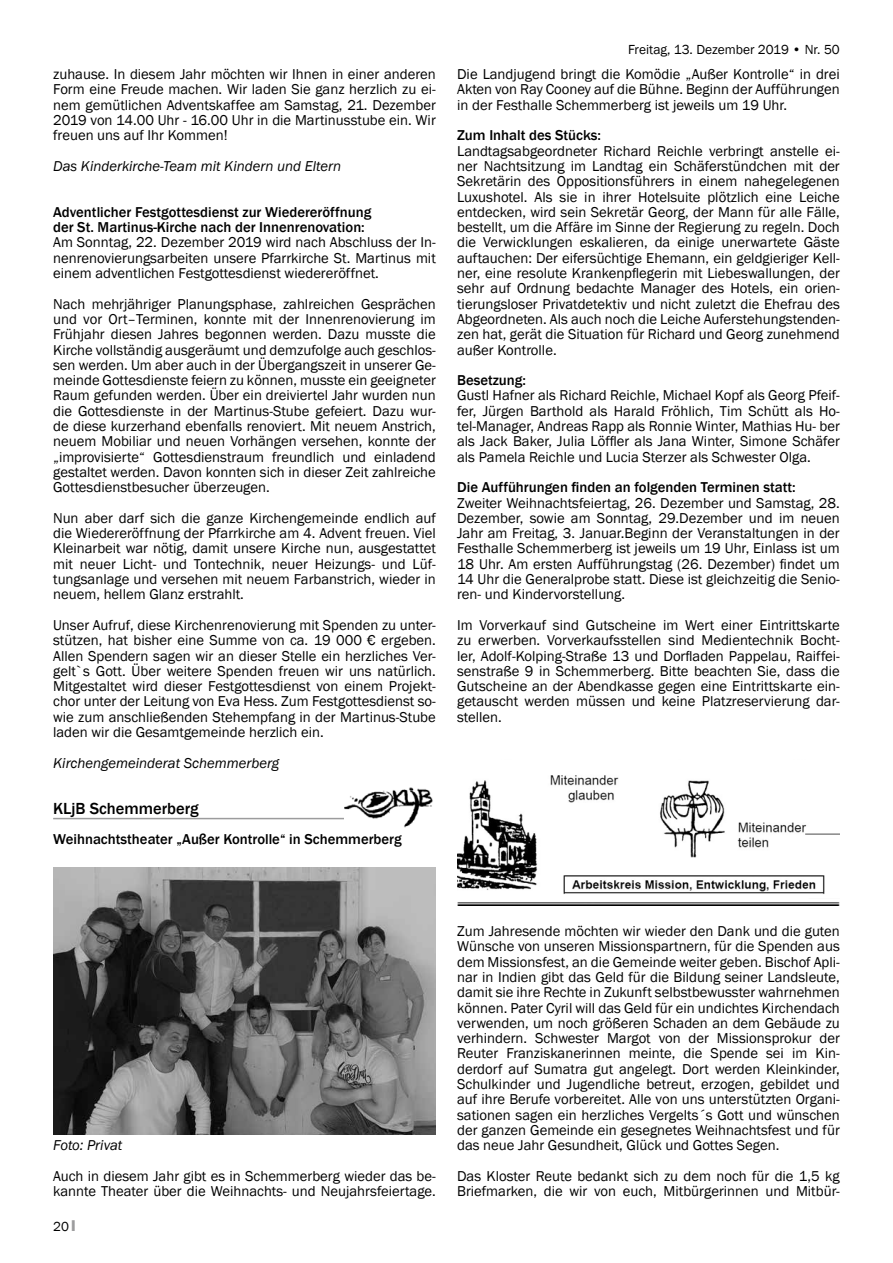
<style>
.page{position:relative;width:893px;height:1263px;background:#fff}
.page>*{position:absolute;margin:0;border:0;box-sizing:border-box;transform-origin:0 0}
.t1{font:500 16.5px "Franklin Gothic";color:#000}
.t2{font:14.7px/15.3px "Franklin Gothic";color:#000;text-align:justify}
.t3{font:500 14.7px/15.3px "Franklin Gothic";color:#000}
.t4{font:italic 14.7px "Franklin Gothic";color:#000}
.t5{font:13.5px "Franklin Gothic";color:#000}
.s1{font-family:"Impact";color:#9c9c9d}
</style>
<div class="page">
<img style="left:457px;top:775px;width:382px;height:130px">
<hr style="left:53px;top:818px;width:383px;height:1px;background:#9c9c9d">
<img style="left:344px;top:787px;width:92px;height:41px">
<img style="left:53px;top:867px;width:383px;height:268px">
<p class="t2" style="left:53px;top:67px;width:384px">zuhause. In diesem Jahr möchten wir Ihnen in einer anderen Form eine Freude machen. Wir laden Sie ganz herzlich zu ei&shy;nem gemütlichen Adventskaffee am Samstag, 21. Dezember 2019 von 14.00 Uhr - 16.00 Uhr in die Martinusstube ein. Wir freuen uns auf Ihr Kommen!</p>
<p class="t4" style="left:53px;top:157px;width:290px">Das Kinderkirche-Team mit Kindern und Eltern</p>
<p class="t3" style="left:53px;top:204px;width:320px">Adventlicher Festgottesdienst zur Wiedereröffnung der St. Martinus-Kirche nach der Innenrenovation:</p>
<p class="t2" style="left:53px;top:235px;width:384px">Am Sonntag, 22. Dezember 2019 wird nach Abschluss der In&shy;nenrenovierungsarbeiten unsere Pfarrkirche St. Martinus mit einem adventlichen Festgottesdienst wiedereröffnet.</p>
<p class="t2" style="left:53px;top:296px;width:384px">Nach mehrjähriger Planungsphase, zahlreichen Gesprächen und vor Ort–Terminen, konnte mit der Innenrenovierung im Frühjahr diesen Jahres begonnen werden. Dazu musste die Kirche vollständig ausgeräumt und demzufolge auch geschlos&shy;sen werden. Um aber auch in der Übergangszeit in unserer Ge&shy;meinde Gottesdienste feiern zu können, musste ein geeigneter Raum gefunden werden. Über ein dreiviertel Jahr wurden nun die Gottesdienste in der Martinus-Stube gefeiert. Dazu wur&shy;de diese kurzerhand ebenfalls renoviert. Mit neuem Anstrich, neuem Mobiliar und neuen Vorhängen versehen, konnte der „improvisierte“ Gottesdienstraum freundlich und einladend gestaltet werden. Davon konnten sich in dieser Zeit zahlreiche Gottesdienstbesucher überzeugen.</p>
<p class="t2" style="left:53px;top:511px;width:384px">Nun aber darf sich die ganze Kirchengemeinde endlich auf die Wiedereröffnung der Pfarrkirche am 4. Advent freuen. Viel Kleinarbeit war nötig, damit unsere Kirche nun, ausgestattet mit neuer Licht- und Tontechnik, neuer Heizungs- und Lüf&shy;tungsanlage und versehen mit neuem Farbanstrich, wieder in neuem, hellem Glanz erstrahlt.</p>
<p class="t2" style="left:53px;top:618px;width:384px">Unser Aufruf, diese Kirchenrenovierung mit Spenden zu unter&shy;stützen, hat bisher eine Summe von ca. 19 000 € ergeben.<br>Allen Spendern sagen wir an dieser Stelle ein herzliches Ver&shy;gelt`s Gott. Über weitere Spenden freuen wir uns natürlich.<br>Mitgestaltet wird dieser Festgottesdienst von einem Projekt&shy;chor unter der Leitung von Eva Hess. Zum Festgottesdienst so&shy;wie zum anschließenden Stehempfang in der Martinus-Stube laden wir die Gesamtgemeinde herzlich ein.</p>
<p class="t4" style="left:53px;top:753px;width:228px">Kirchengemeinderat Schemmerberg</p>
<p class="t1" style="left:53px;top:798px;width:147px">KLjB Schemmerberg</p>
<p class="t3" style="left:53px;top:832px;width:350px">Weihnachtstheater „Außer Kontrolle“ in Schemmerberg</p>
<p class="t5" style="left:628px;top:41px;width:213px">Freitag, 13. Dezember 2019 • Nr. 50</p>
<p class="t2" style="left:457px;top:67px;width:384px">Die Landjugend bringt die Komödie „Außer Kontrolle“ in drei Akten von Ray Cooney auf die Bühne. Beginn der Aufführungen in der Festhalle Schemmerberg ist jeweils um 19 Uhr.</p>
<p class="t3" style="left:457px;top:128px;width:145px">Zum Inhalt des Stücks:</p>
<p class="t2" style="left:457px;top:143px;width:384px">Landtagsabgeordneter Richard Reichle verbringt anstelle ei&shy;ner Nachtsitzung im Landtag ein Schäferstündchen mit der Sekretärin des Oppositionsführers in einem nahegelegenen Luxushotel. Als sie in ihrer Hotelsuite plötzlich eine Leiche entdecken, wird sein Sekretär Georg, der Mann für alle Fälle, bestellt, um die Affäre im Sinne der Regierung zu regeln. Doch die Verwicklungen eskalieren, da einige unerwartete Gäste auftauchen: Der eifersüchtige Ehemann, ein geldgieriger Kell&shy;ner, eine resolute Krankenpflegerin mit Liebeswallungen, der sehr auf Ordnung bedachte Manager des Hotels, ein orien&shy;tierungsloser Privatdetektiv und nicht zuletzt die Ehefrau des Abgeordneten. Als auch noch die Leiche Auferstehungstenden&shy;zen hat, gerät die Situation für Richard und Georg zunehmend außer Kontrolle.</p>
<p class="t3" style="left:457px;top:373px;width:70px">Besetzung:</p>
<p class="t2" style="left:457px;top:388px;width:384px">Gustl Hafner als Richard Reichle, Michael Kopf als Georg Pfeif&shy;fer, Jürgen Barthold als Harald Fröhlich, Tim Schütt als Ho&shy;tel-Manager, Andreas Rapp als Ronnie Winter, Mathias Hu- ber als Jack Baker, Julia Löffler als Jana Winter, Simone Schäfer als Pamela Reichle und Lucia Sterzer als Schwester Olga.</p>
<p class="t3" style="left:457px;top:480px;width:340px">Die Aufführungen finden an folgenden Terminen statt:</p>
<p class="t2" style="left:457px;top:495px;width:384px">Zweiter Weihnachtsfeiertag, 26. Dezember und Samstag, 28.<br>Dezember, sowie am Sonntag, 29.Dezember und im neuen Jahr am Freitag, 3. Januar.Beginn der Veranstaltungen in der Festhalle Schemmerberg ist jeweils um 19 Uhr, Einlass ist um 18 Uhr. Am ersten Aufführungstag (26. Dezember) findet um 14 Uhr die Generalprobe statt. Diese ist gleichzeitig die Senio&shy;ren- und Kindervorstellung.</p>
<p class="t2" style="left:457px;top:618px;width:384px">Im Vorverkauf sind Gutscheine im Wert einer Eintrittskarte zu erwerben. Vorverkaufsstellen sind Medientechnik Bocht&shy;ler, Adolf-Kolping-Straße 13 und Dorfladen Pappelau, Raiffei&shy;senstraße 9 in Schemmerberg. Bitte beachten Sie, dass die Gutscheine an der Abendkasse gegen eine Eintrittskarte ein&shy;getauscht werden müssen und keine Platzreservierung dar&shy;stellen.</p>
<p class="t4" style="left:53px;top:1136px;width:71px">Foto: Privat</p>
<p class="t2" style="left:53px;top:1168px;width:384px">Auch in diesem Jahr gibt es in Schemmerberg wieder das be&shy;kannte Theater über die Weihnachts- und Neujahrsfeiertage.</p>
<p class="t5" style="left:53px;top:1218px;width:24px">20 <span class="s1">I</span></p>
<p class="t2" style="left:457px;top:924px;width:384px">Zum Jahresende möchten wir wieder den Dank und die guten Wünsche von unseren Missionspartnern, für die Spenden aus dem Missionsfest, an die Gemeinde weiter geben. Bischof Apli&shy;nar in Indien gibt das Geld für die Bildung seiner Landsleute, damit sie ihre Rechte in Zukunft selbstbewusster wahrnehmen können. Pater Cyril will das Geld für ein undichtes Kirchendach verwenden, um noch größeren Schaden an dem Gebäude zu verhindern. Schwester Margot von der Missionsprokur der Reuter Franziskanerinnen meinte, die Spende sei im Kin&shy;derdorf auf Sumatra gut angelegt. Dort werden Kleinkinder, Schulkinder und Jugendliche betreut, erzogen, gebildet und auf ihre Berufe vorbereitet. Alle von uns unterstützten Organi&shy;sationen sagen ein herzliches Vergelts´s Gott und wünschen der ganzen Gemeinde ein gesegnetes Weihnachtsfest und für das neue Jahr Gesundheit, Glück und Gottes Segen.</p>
<p class="t2" style="left:457px;top:1168px;width:384px">Das Kloster Reute bedankt sich zu dem noch für die 1,5 kg<br>Briefmarken, die wir von euch, Mitbürgerinnen und Mitbür-</p>
</div>
